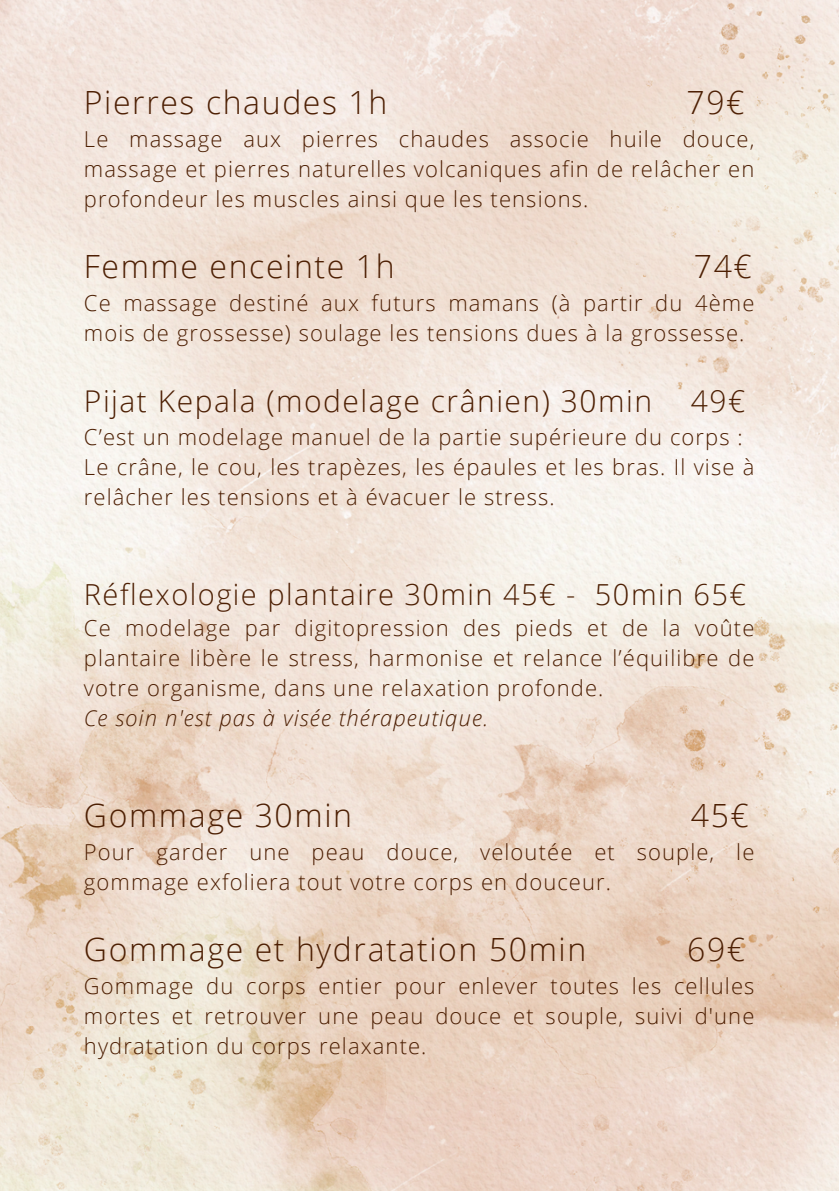
<style>
.page{position:relative;width:839px;height:1191px;background:#fff}
.page>*{position:absolute;margin:0;border:0;box-sizing:border-box;transform-origin:0 0}
.t1{font:300 32px "Open Sans";letter-spacing:.05em;color:#4d1f03}
.t2{font:300 30px "Open Sans";letter-spacing:.05em;color:#4d1f03}
.t3{font:300 29px "Open Sans";letter-spacing:.05em;color:#4d1f03}
.t4{font:300 22px/30px "Open Sans";letter-spacing:.05em;color:#4d1f03}
.s1{font-style:italic}
</style>
<div class="page">
<img style="left:0;top:0;width:838px;height:1191px">
<h1 class="t1" style="left:84px;top:80px;width:305px">Pierres chaudes 1h</h1>
<h1 class="t1" style="left:686px;top:80px;width:59px">79€</h1>
<h1 class="t4" style="left:84px;top:123px;width:672px;text-align:justify">Le massage aux pierres chaudes associe huile douce, massage et pierres naturelles volcaniques afin de relâcher en profondeur les muscles ainsi que les tensions.</h1>
<h1 class="t1" style="left:84px;top:244px;width:312px">Femme enceinte 1h</h1>
<h1 class="t1" style="left:693px;top:244px;width:59px">74€</h1>
<h1 class="t4" style="left:84px;top:288px;width:672px">Ce massage destiné aux futurs mamans (à partir du 4ème mois de grossesse) soulage les tensions dues à la grossesse.</h1>
<h1 class="t2" style="left:84px;top:380px;width:569px">Pijat Kepala (modelage crânien) 30min</h1>
<h1 class="t2" style="left:690px;top:380px;width:56px">49€</h1>
<h1 class="t4" style="left:84px;top:421px;width:672px">C’est un modelage manuel de la partie supérieure du corps :<br>Le crâne, le cou, les trapèzes, les épaules et les bras. Il vise à relâcher les tensions et à évacuer le stress.</h1>
<h1 class="t3" style="left:84px;top:574px;width:663px">Réflexologie plantaire 30min 45€ - 50min 65€</h1>
<h1 class="t4" style="left:84px;top:613px;width:672px">Ce modelage par digitopression des pieds et de la voûte plantaire libère le stress, harmonise et relance l’équilibre de votre organisme, dans une relaxation profonde.<br><span class="s1">Ce soin n'est pas à visée thérapeutique.</span></h1>
<h1 class="t1" style="left:84px;top:793px;width:269px">Gommage 30min</h1>
<h1 class="t1" style="left:690px;top:793px;width:59px">45€</h1>
<h1 class="t4" style="left:84px;top:837px;width:672px">Pour garder une peau douce, veloutée et souple, le gommage exfoliera tout votre corps en douceur.</h1>
<h1 class="t1" style="left:84px;top:927px;width:504px">Gommage et hydratation 50min</h1>
<h1 class="t1" style="left:687px;top:927px;width:59px">69€</h1>
<h1 class="t4" style="left:84px;top:971px;width:672px;text-align:justify">Gommage du corps entier pour enlever toutes les cellules mortes et retrouver une peau douce et souple, suivi d'une hydratation du corps relaxante.</h1>
</div>
